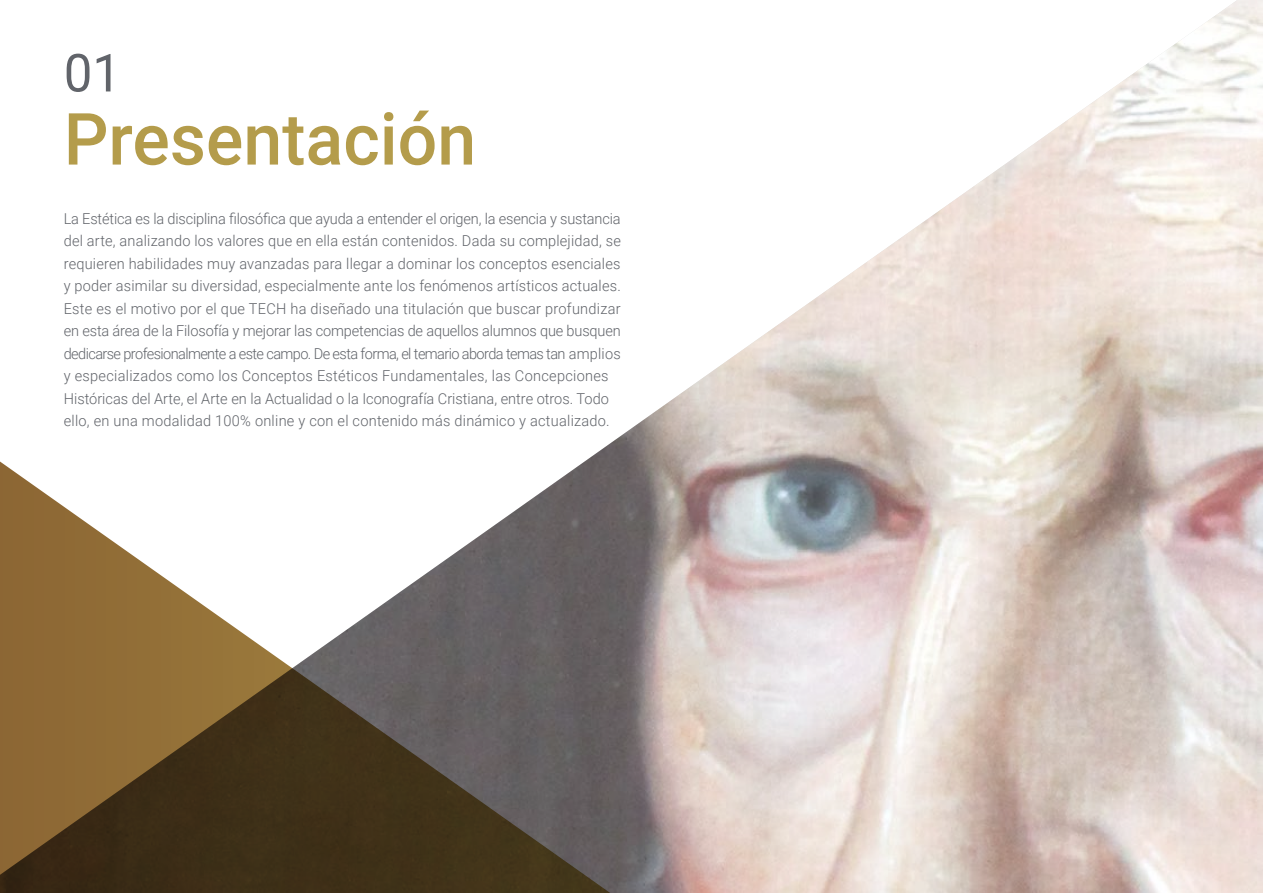
<style>
.page{position:relative;width:1263px;height:893px;background:#fff}
.page>*{position:absolute;margin:0;border:0;box-sizing:border-box;transform-origin:0 0}
.t1{font:500 72px "Roboto";color:#b49c4b}
.t2{font:52.5px "Roboto";color:#61646a}
.t3{font:300 15px/22.5px "Roboto";letter-spacing:.015em;color:#61646a}
</style>
<div class="page">
<img style="left:606px;top:0;width:657px;height:893px">
<svg style="left:0;top:446px;width:640px;height:447px"></svg>
<h2 class="t2" style="left:64px;top:36px;width:59px">01</h2>
<h1 class="t1" style="left:64px;top:89px;width:414px">Presentación</h1>
<p class="t3" style="left:64px;top:207px;width:559px">La Estética es la disciplina filosófica que ayuda a entender el origen, la esencia y sustancia del arte, analizando los valores que en ella están contenidos. Dada su complejidad, se requieren habilidades muy avanzadas para llegar a dominar los conceptos esenciales y poder asimilar su diversidad, especialmente ante los fenómenos artísticos actuales.<br>Este es el motivo por el que TECH ha diseñado una titulación que buscar profundizar en esta área de la Filosofía y mejorar las competencias de aquellos alumnos que busquen dedicarse profesionalmente a este campo. De esta forma, el temario aborda temas tan amplios y especializados como los Conceptos Estéticos Fundamentales, las Concepciones Históricas del Arte, el Arte en la Actualidad o la Iconografía Cristiana, entre otros. Todo ello, en una modalidad 100% online y con el contenido más dinámico y actualizado.</p>
</div>
